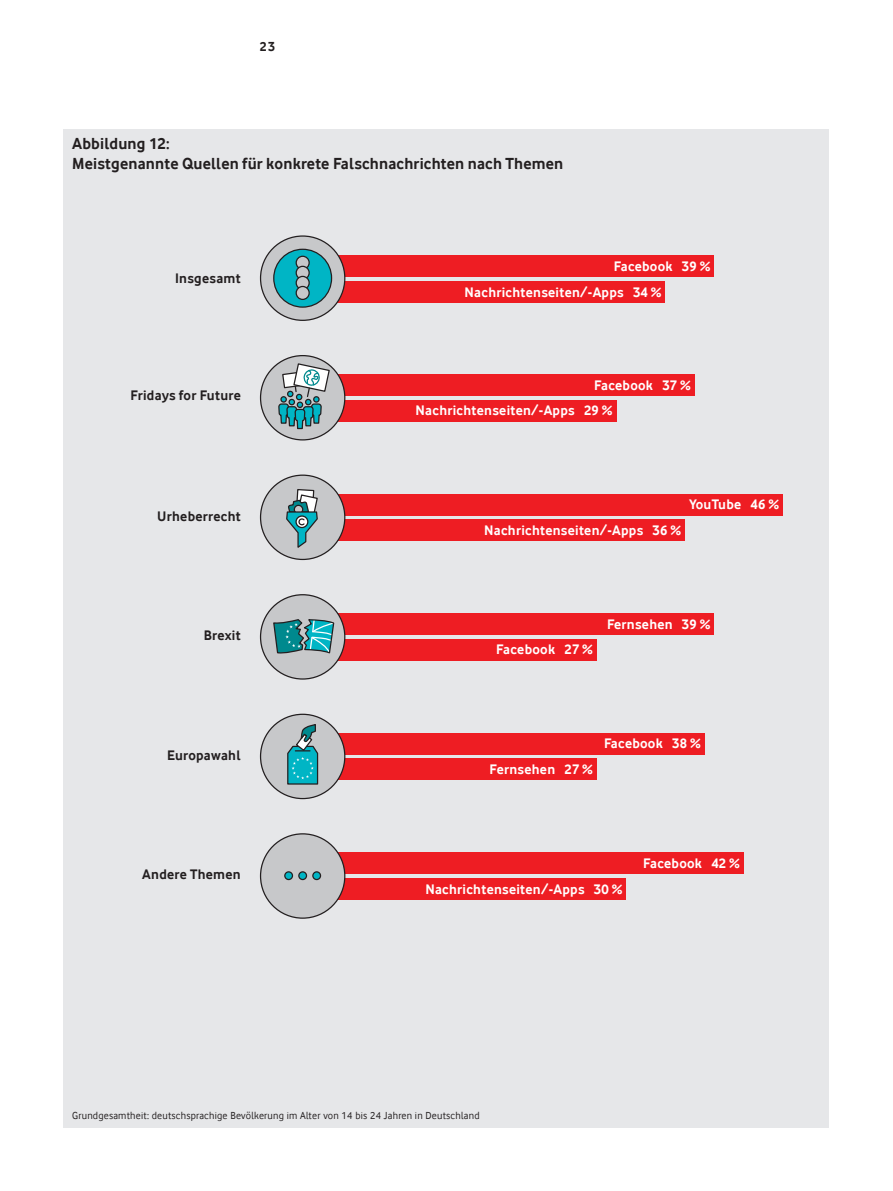
<style>
.page{position:relative;width:893px;height:1191px;background:#fff}
.page>*{position:absolute;margin:0;border:0;box-sizing:border-box;transform-origin:0 0}
.t1{font:700 16.5px/20px "Vodafone Rg";letter-spacing:.01em;color:#231f20}
.t2{font:700 14.25px/25.5px "Vodafone Rg";letter-spacing:.02em;color:#fff}
.t3{font:700 14.25px "Vodafone Rg";letter-spacing:.02em;color:#231f20}
.t4{font:700 13.5px "Vodafone Rg";color:#231f20}
.t5{font:10.5px "Vodafone Rg";letter-spacing:.02em;color:#231f20}
</style>
<div class="page">
<div style="left:64px;top:200px;width:765px;height:927px;background:#e6e7e9"></div>
<div style="left:64px;top:129px;width:765px;height:122px;background:#e6e7e9"></div>
<div style="left:333px;top:852px;width:411px;height:22px;background:#ee1d23"></div>
<div style="left:333px;top:878px;width:293px;height:21px;background:#ee1d23"></div>
<div style="left:261px;top:834px;width:84px;height:84px;background:#c7c8ca;border-radius:50%"></div>
<div style="left:285px;top:872px;width:7px;height:7px;background:#00b5c5;border-radius:50%"></div>
<div style="left:284px;top:871px;width:9px;height:9px;border:1px solid #231f20;border-radius:50%"></div>
<div style="left:299px;top:872px;width:7px;height:7px;background:#00b5c5;border-radius:50%"></div>
<div style="left:298px;top:871px;width:9px;height:9px;border:1px solid #231f20;border-radius:50%"></div>
<div style="left:313px;top:872px;width:8px;height:7px;background:#00b5c5;border-radius:50%"></div>
<div style="left:312px;top:871px;width:9px;height:9px;border:1px solid #231f20;border-radius:50%"></div>
<div style="left:333px;top:494px;width:450px;height:21px;background:#ee1d23"></div>
<div style="left:333px;top:519px;width:352px;height:22px;background:#ee1d23"></div>
<div style="left:261px;top:475px;width:84px;height:84px;background:#c7c8ca;border-radius:50%"></div>
<svg style="left:286px;top:489px;width:32px;height:59px"></svg>
<div style="left:333px;top:733px;width:372px;height:21px;background:#ee1d23"></div>
<div style="left:333px;top:758px;width:264px;height:22px;background:#ee1d23"></div>
<div style="left:261px;top:714px;width:84px;height:84px;background:#c7c8ca;border-radius:50%"></div>
<svg style="left:287px;top:724px;width:32px;height:61px"></svg>
<div style="left:333px;top:613px;width:381px;height:22px;background:#ee1d23"></div>
<div style="left:333px;top:639px;width:264px;height:21px;background:#ee1d23"></div>
<div style="left:261px;top:595px;width:84px;height:84px;background:#c7c8ca;border-radius:50%"></div>
<svg style="left:273px;top:619px;width:62px;height:35px"></svg>
<div style="left:333px;top:374px;width:362px;height:21px;background:#ee1d23"></div>
<div style="left:333px;top:400px;width:283px;height:21px;background:#ee1d23"></div>
<div style="left:261px;top:355px;width:84px;height:85px;background:#c7c8ca;border-radius:50%"></div>
<svg style="left:278px;top:362px;width:53px;height:79px"></svg>
<div style="left:333px;top:256px;width:381px;height:21px;background:#ee1d23"></div>
<div style="left:333px;top:281px;width:332px;height:22px;background:#ee1d23"></div>
<div style="left:261px;top:236px;width:84px;height:84px;background:#c7c8ca;border-radius:50%"></div>
<div style="left:274px;top:249px;width:58px;height:58px;background:#00b5c5;border-radius:50%"></div>
<div style="left:273px;top:249px;width:59px;height:59px;border:1px solid #231f20;border-radius:50%"></div>
<svg style="left:296px;top:256px;width:13px;height:13px"></svg>
<div style="left:296px;top:256px;width:14px;height:14px;border:1px solid #231f20;border-radius:50%"></div>
<svg style="left:296px;top:266px;width:13px;height:13px"></svg>
<div style="left:296px;top:266px;width:14px;height:14px;border:1px solid #231f20;border-radius:50%"></div>
<svg style="left:296px;top:276px;width:13px;height:13px"></svg>
<div style="left:296px;top:276px;width:14px;height:14px;border:1px solid #231f20;border-radius:50%"></div>
<div style="left:296px;top:286px;width:13px;height:13px;background:#c7c8ca;border-radius:50%"></div>
<div style="left:296px;top:286px;width:14px;height:14px;border:1px solid #231f20;border-radius:50%"></div>
<p class="t4" style="left:260px;top:39px;width:17px">23</p>
<p class="t1" style="left:72px;top:133px;width:493px">Abbildung 12:<br>Meistgenannte Quellen für konkrete Falschnachrichten nach Themen</p>
<p class="t3" style="left:175px;top:270px;width:67px">Insgesamt</p>
<p class="t2" style="left:464px;top:253px;width:247px;text-indent:149px">Facebook 39 %<br>Nachrichtenseiten/-Apps 34 %</p>
<p class="t3" style="left:131px;top:387px;width:112px">Fridays for Future</p>
<p class="t2" style="left:416px;top:372px;width:277px;text-indent:179px">Facebook 37 %<br>Nachrichtenseiten/-Apps 29 %</p>
<p class="t3" style="left:157px;top:508px;width:85px">Urheberrecht</p>
<p class="t3" style="left:204px;top:627px;width:38px">Brexit</p>
<p class="t3" style="left:167px;top:747px;width:75px">Europawahl</p>
<p class="t3" style="left:142px;top:866px;width:100px">Andere Themen</p>
<p class="t2" style="left:484px;top:517px;width:198px">Nachrichtenseiten/-Apps 36 %</p>
<p class="t2" style="left:689px;top:491px;width:91px">YouTube 46 %</p>
<p class="t2" style="left:496px;top:636px;width:98px">Facebook 27 %</p>
<p class="t2" style="left:607px;top:611px;width:105px">Fernsehen 39 %</p>
<p class="t2" style="left:490px;top:756px;width:105px">Fernsehen 27 %</p>
<p class="t2" style="left:604px;top:730px;width:98px">Facebook 38 %</p>
<p class="t2" style="left:643px;top:850px;width:98px">Facebook 42 %</p>
<p class="t2" style="left:425px;top:876px;width:198px">Nachrichtenseiten/-Apps 30 %</p>
<p class="t5" style="left:72px;top:1109px;width:409px">Grundgesamtheit: deutschsprachige Bevölkerung im Alter von 14 bis 24 Jahren in Deutschland</p>
</div>
